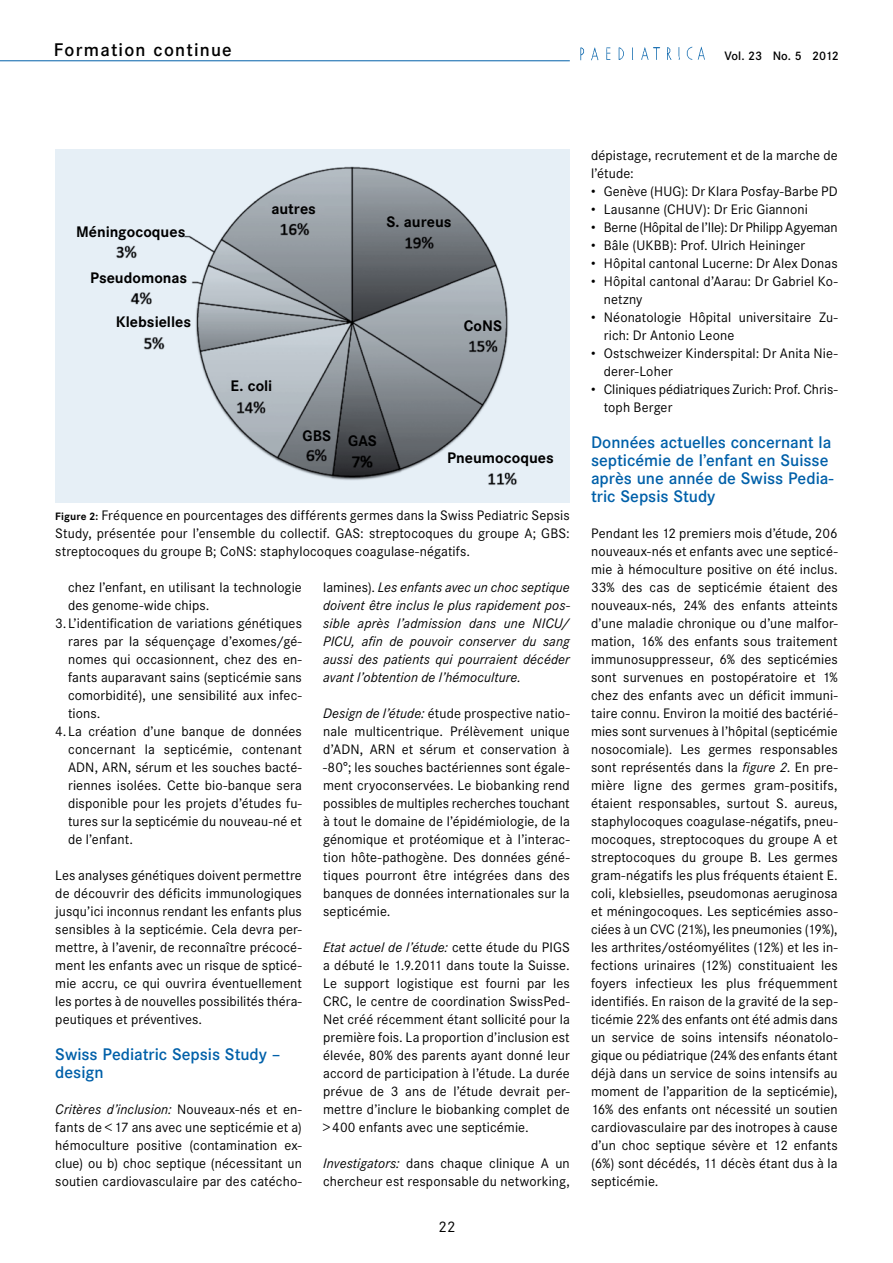
<style>
.page{position:relative;width:893px;height:1263px;background:#fff}
.page>*{position:absolute;margin:0;border:0;box-sizing:border-box;transform-origin:0 0}
.t1{font:500 18px "Corporate SBQ";letter-spacing:.07em;color:#000}
.t2{font:500 16.5px/18px "Corporate SBQ";color:#0060a9}
.t3{font:700 15px "Corporate SBQ";color:#000}
.t4{font:15px "Corporate SBQ";color:#000}
.t5{font:13.5px/18px "Corporate SBQ";letter-spacing:.01em;color:#000}
.t6{font:italic 13.5px/18px "Corporate SBQ";letter-spacing:.01em;color:#000;text-align:justify}
.t7{font:13.5px "Corporate SBQ";letter-spacing:-.015em;color:#000}
.t8{font:500 12px "Corporate SBQ";letter-spacing:-.02em;color:#000}
.s1{font-weight:700;font-size:10.5px}
.s2{font-style:italic}
.s3{font-style:normal}
</style>
<div class="page">
<hr style="left:0;top:60px;width:570px;height:1px;background:#0060a9">
<img style="left:580px;top:47px;width:125px;height:14px">
<img style="left:55px;top:149px;width:515px;height:353px">
<h1 class="t1" style="left:54px;top:38px;width:180px">Formation continue</h1>
<p class="t8" style="left:724px;top:49px;width:116px">Vol. 23 No. 5 2012</p>
<p class="t3" style="left:76px;top:222px;width:111px">Méningocoques</p>
<p class="t3" style="left:90px;top:269px;width:99px">Pseudomonas</p>
<p class="t3" style="left:116px;top:313px;width:77px">Klebsielles</p>
<p class="t3" style="left:271px;top:200px;width:46px">autres</p>
<p class="t3" style="left:386px;top:213px;width:67px">S. aureus</p>
<p class="t3" style="left:230px;top:377px;width:44px">E. coli</p>
<p class="t3" style="left:302px;top:429px;width:76px">GBS GAS</p>
<p class="t3" style="left:464px;top:316px;width:40px">CoNS</p>
<p class="t3" style="left:447px;top:449px;width:108px">Pneumocoques</p>
<p class="t5" style="left:55px;top:507px;width:516px;text-align:justify"><span class="s1">Figure 2:</span> Fréquence en pourcentages des différents germes dans la Swiss Pediatric Sepsis Study, présentée pour l’ensemble du collectif. GAS: streptocoques du groupe A; GBS: streptocoques du groupe B; CoNS: staphylocoques coagulase-négatifs.</p>
<p class="t5" style="left:68px;top:579px;width:235px">chez l’enfant, en utilisant la technologie</p>
<p class="t5" style="left:68px;top:597px;width:143px">des genome-wide chips.</p>
<p class="t5" style="left:55px;top:615px;width:248px">3.L’identification de variations génétiques</p>
<p class="t5" style="left:68px;top:633px;width:235px">rares par la séquençage d’exomes/gé-</p>
<p class="t5" style="left:68px;top:651px;width:235px">nomes qui occasionnent, chez des en-</p>
<p class="t5" style="left:68px;top:669px;width:235px">fants auparavant sains (septicémie sans</p>
<p class="t5" style="left:68px;top:687px;width:235px">comorbidité), une sensibilité aux infec-</p>
<p class="t5" style="left:68px;top:705px;width:34px">tions.</p>
<p class="t5" style="left:55px;top:723px;width:248px">4.La création d’une banque de données</p>
<p class="t5" style="left:68px;top:741px;width:235px">concernant la septicémie, contenant</p>
<p class="t5" style="left:68px;top:759px;width:235px">ADN, ARN, sérum et les souches bacté-</p>
<p class="t5" style="left:68px;top:777px;width:235px">riennes isolées. Cette bio-banque sera</p>
<p class="t5" style="left:68px;top:795px;width:235px">disponible pour les projets d’études fu-</p>
<p class="t5" style="left:68px;top:813px;width:235px">tures sur la septicémie du nouveau-né et</p>
<p class="t5" style="left:68px;top:831px;width:67px">de l’enfant.</p>
<p class="t5" style="left:55px;top:867px;width:248px;text-align:justify">Les analyses génétiques doivent permettre de découvrir des déficits immunologiques jusqu’ici inconnus rendant les enfants plus sensibles à la septicémie. Cela devra per&shy;mettre, à l’avenir, de reconnaître précocé&shy;ment les enfants avec un risque de spticé&shy;mie accru, ce qui ouvrira éventuellement les portes à de nouvelles possibilités théra&shy;peutiques et préventives.</p>
<p class="t2" style="left:55px;top:1046px;width:227px">Swiss Pediatric Sepsis Study – design</p>
<p class="t5" style="left:55px;top:1101px;width:248px;text-align:justify"><span class="s2">Critères d’inclusion:</span> Nouveaux-nés et en&shy;fants de &lt; 17 ans avec une septicémie et a) hémoculture positive (contamination ex&shy;clue) ou b) choc septique (nécessitant un soutien cardiovasculaire par des catécho-</p>
<p class="t6" style="left:323px;top:579px;width:248px"><span class="s3">lamines).</span> Les enfants avec un choc septique doivent être inclus le plus rapidement pos&shy;sible après l’admission dans une NICU/ PICU, afin de pouvoir conserver du sang aussi des patients qui pourraient décéder avant l’obtention de l’hémoculture.</p>
<p class="t5" style="left:323px;top:705px;width:248px;text-align:justify"><span class="s2">Design de l’étude:</span> étude prospective natio&shy;nale multicentrique. Prélèvement unique d’ADN, ARN et sérum et conservation à -80°; les souches bactériennes sont égale&shy;ment cryoconservées. Le biobanking rend possibles de multiples recherches touchant à tout le domaine de l’épidémiologie, de la génomique et protéomique et à l’interac&shy;tion hôte-pathogène. Des données géné&shy;tiques pourront être intégrées dans des banques de données internationales sur la septicémie.</p>
<p class="t5" style="left:323px;top:939px;width:248px;text-align:justify"><span class="s2">Etat actuel de l’étude:</span> cette étude du PIGS a débuté le 1.9.2011 dans toute la Suisse.<br>Le support logistique est fourni par les CRC, le centre de coordination SwissPed-Net créé récemment étant sollicité pour la première fois. La proportion d’inclusion est élevée, 80% des parents ayant donné leur accord de participation à l’étude. La durée prévue de 3 ans de l’étude devrait per&shy;mettre d’inclure le biobanking complet de &gt; 400 enfants avec une septicémie.</p>
<p class="t5" style="left:323px;top:1155px;width:248px"><span class="s2">Investigators:</span> dans chaque clinique A un chercheur est responsable du networking,</p>
<p class="t4" style="left:438px;top:1218px;width:19px">22</p>
<p class="t5" style="left:591px;top:147px;width:248px">dépistage, recrutement et de la marche de l’étude:</p>
<p class="t5" style="left:591px;top:183px;width:248px">• Genève (HUG): Dr Klara Posfay-Barbe PD</p>
<p class="t5" style="left:591px;top:201px;width:218px">• Lausanne (CHUV): Dr Eric Giannoni</p>
<p class="t7" style="left:591px;top:220px;width:248px">• Berne (Hôpital de l’Ile): Dr Philipp Agyeman</p>
<p class="t5" style="left:591px;top:237px;width:216px">• Bâle (UKBB): Prof. Ulrich Heininger</p>
<p class="t5" style="left:591px;top:255px;width:248px">• Hôpital cantonal Lucerne: Dr Alex Donas</p>
<p class="t5" style="left:604px;top:273px;width:235px;text-indent:-13px">• Hôpital cantonal d’Aarau: Dr Gabriel Ko&shy;netzny</p>
<p class="t5" style="left:604px;top:309px;width:235px;text-indent:-13px">• Néonatologie Hôpital universitaire Zu&shy;rich: Dr Antonio Leone</p>
<p class="t5" style="left:604px;top:345px;width:235px;text-indent:-13px">• Ostschweizer Kinderspital: Dr Anita Nie&shy;derer-Loher</p>
<p class="t5" style="left:604px;top:381px;width:235px;text-indent:-13px">• Cliniques pédiatriques Zurich: Prof. Chris&shy;toph Berger</p>
<p class="t2" style="left:591px;top:434px;width:244px">Données actuelles concernant la septicémie de l’enfant en Suisse après une année de Swiss Pedia&shy;tric Sepsis Study</p>
<p class="t5" style="left:591px;top:525px;width:248px;text-align:justify">Pendant les 12 premiers mois d’étude, 206 nouveaux-nés et enfants avec une septicé&shy;mie à hémoculture positive on été inclus.<br>33% des cas de septicémie étaient des nouveaux-nés, 24% des enfants atteints d’une maladie chronique ou d’une malfor&shy;mation, 16% des enfants sous traitement immunosuppresseur, 6% des septicémies sont survenues en postopératoire et 1% chez des enfants avec un déficit immuni&shy;taire connu. Environ la moitié des bactérié&shy;mies sont survenues à l’hôpital (septicémie nosocomiale). Les germes responsables sont représentés dans la <span class="s2">figure 2</span>. En pre&shy;mière ligne des germes gram-positifs, étaient responsables, surtout S. aureus, staphylocoques coagulase-négatifs, pneu&shy;mocoques, streptocoques du groupe A et streptocoques du groupe B. Les germes gram-négatifs les plus fréquents étaient E. coli, klebsielles, pseudomonas aeruginosa et méningocoques. Les septicémies asso&shy;ciées à un CVC (21%), les pneumonies (19%), les arthrites/ostéomyélites (12%) et les in&shy;fections urinaires (12%) constituaient les foyers infectieux les plus fréquemment identifiés. En raison de la gravité de la sep&shy;ticémie 22% des enfants ont été admis dans un service de soins intensifs néonatolo&shy;gique ou pédiatrique (24% des enfants étant déjà dans un service de soins intensifs au moment de l’apparition de la septicémie), 16% des enfants ont nécessité un soutien cardiovasculaire par des inotropes à cause d’un choc septique sévère et 12 enfants (6%) sont décédés, 11 décès étant dus à la septicémie.</p>
</div>
